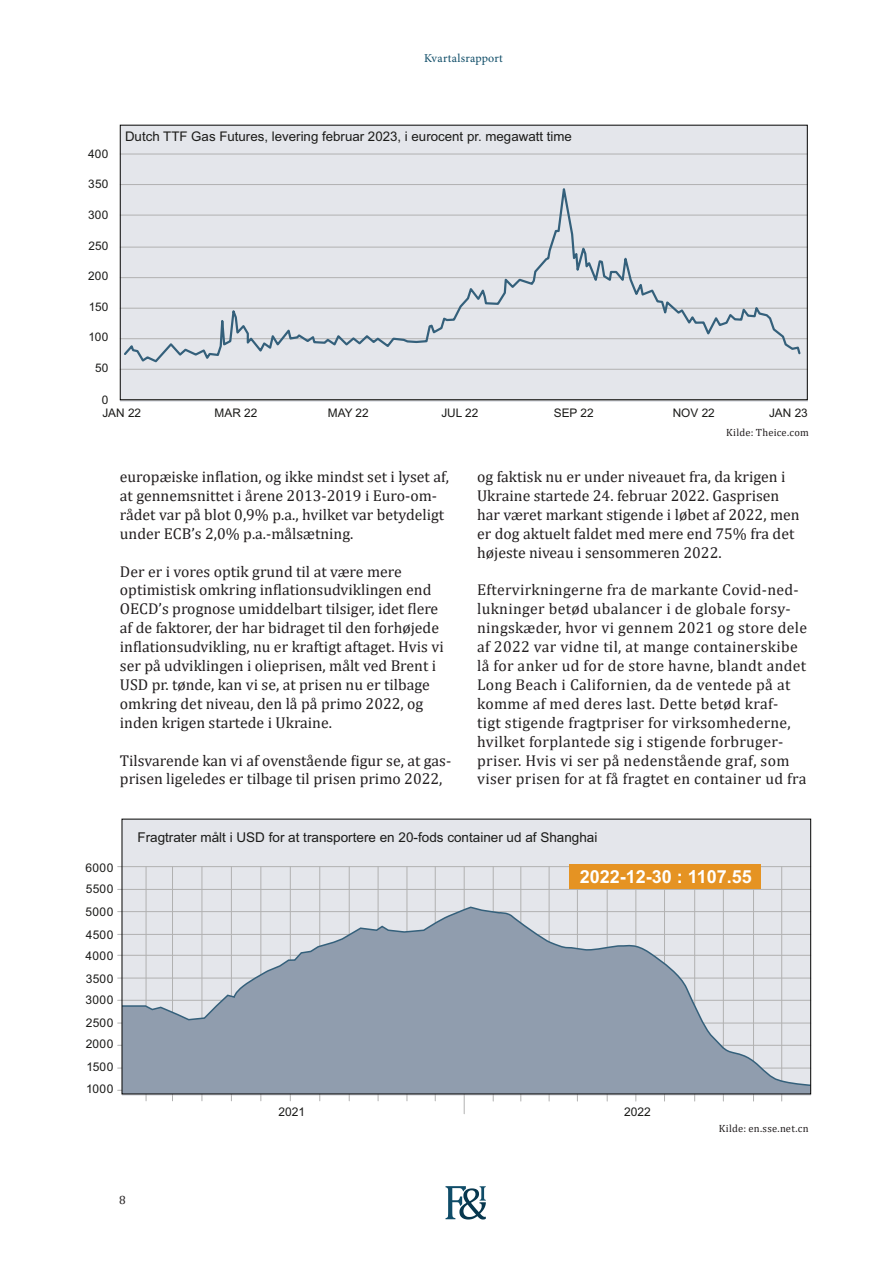
<style>
.page{position:relative;width:893px;height:1263px;background:#fff}
.page>*{position:absolute;margin:0;border:0;box-sizing:border-box;transform-origin:0 0}
.t1{font:700 18px "Arial";color:#fff}
.t2{font:15.75px/18.9px "Cambria";color:#231f20}
.t3{font:15.75px/18.9px "Cambria";letter-spacing:.02em;color:#231f20}
.t4{font:13.5px "Arial";color:#1b1b19}
.t5{font:13.35px "Arial";color:#1b1b19}
.t6{font:12px/22.6px "Arial";letter-spacing:.025em;color:#1b1b19}
.t7{font:12px "Minion Pro";letter-spacing:.015em;color:#0e4c67}
.t8{font:12px "Cambria";color:#231f20}
.t9{font:11.85px "Arial";color:#1b1b19}
.t10{font:10.5px "Cambria";letter-spacing:.02em;color:#231f20}
</style>
<div class="page">
<svg style="left:445px;top:1186px;width:41px;height:33px"></svg>
<div style="left:120px;top:125px;width:687px;height:276px;background:#e4e6eb"></div>
<hr style="left:120px;top:369px;width:687px;height:1px;background:#b1b1b1">
<hr style="left:120px;top:338px;width:687px;height:1px;background:#b1b1b1">
<hr style="left:120px;top:308px;width:687px;height:1px;background:#b1b1b1">
<hr style="left:120px;top:277px;width:687px;height:1px;background:#b1b1b1">
<hr style="left:120px;top:247px;width:687px;height:1px;background:#b1b1b1">
<hr style="left:120px;top:215px;width:687px;height:1px;background:#b1b1b1">
<hr style="left:120px;top:184px;width:687px;height:1px;background:#b1b1b1">
<hr style="left:120px;top:154px;width:687px;height:1px;background:#b1b1b1">
<div style="left:120px;top:125px;width:688px;height:275px;border:1px solid #050504"></div>
<svg style="left:122px;top:188px;width:680px;height:175px"></svg>
<div style="left:122px;top:819px;width:689px;height:276px;background:#e4e6eb"></div>
<hr style="left:118px;top:866px;width:693px;height:1px;background:#b1b1b1">
<hr style="left:118px;top:889px;width:693px;height:1px;background:#b1b1b1">
<hr style="left:118px;top:911px;width:693px;height:1px;background:#b1b1b1">
<hr style="left:118px;top:934px;width:693px;height:1px;background:#b1b1b1">
<hr style="left:118px;top:955px;width:693px;height:1px;background:#b1b1b1">
<hr style="left:118px;top:978px;width:693px;height:1px;background:#b1b1b1">
<hr style="left:118px;top:1000px;width:693px;height:1px;background:#b1b1b1">
<hr style="left:118px;top:1023px;width:693px;height:1px;background:#b1b1b1">
<hr style="left:118px;top:1045px;width:693px;height:1px;background:#b1b1b1">
<hr style="left:118px;top:1068px;width:693px;height:1px;background:#b1b1b1">
<hr style="left:118px;top:1090px;width:693px;height:1px;background:#b1b1b1">
<hr style="left:146px;top:867px;width:1px;height:234px;background:#b1b1b1">
<hr style="left:172px;top:867px;width:1px;height:234px;background:#b1b1b1">
<hr style="left:202px;top:867px;width:1px;height:234px;background:#b1b1b1">
<hr style="left:231px;top:867px;width:1px;height:234px;background:#b1b1b1">
<hr style="left:261px;top:867px;width:1px;height:234px;background:#b1b1b1">
<hr style="left:290px;top:867px;width:1px;height:234px;background:#b1b1b1">
<hr style="left:319px;top:867px;width:1px;height:234px;background:#b1b1b1">
<hr style="left:349px;top:867px;width:1px;height:234px;background:#b1b1b1">
<hr style="left:378px;top:867px;width:1px;height:234px;background:#b1b1b1">
<hr style="left:407px;top:867px;width:1px;height:234px;background:#b1b1b1">
<hr style="left:435px;top:867px;width:1px;height:234px;background:#b1b1b1">
<hr style="left:464px;top:867px;width:1px;height:247px;background:#b1b1b1">
<hr style="left:493px;top:867px;width:1px;height:234px;background:#b1b1b1">
<hr style="left:521px;top:867px;width:1px;height:234px;background:#b1b1b1">
<hr style="left:549px;top:867px;width:1px;height:234px;background:#b1b1b1">
<hr style="left:577px;top:867px;width:1px;height:234px;background:#b1b1b1">
<hr style="left:607px;top:867px;width:1px;height:234px;background:#b1b1b1">
<hr style="left:636px;top:867px;width:1px;height:234px;background:#b1b1b1">
<hr style="left:664px;top:867px;width:1px;height:234px;background:#b1b1b1">
<hr style="left:694px;top:867px;width:1px;height:234px;background:#b1b1b1">
<hr style="left:723px;top:867px;width:1px;height:234px;background:#b1b1b1">
<hr style="left:753px;top:867px;width:1px;height:234px;background:#b1b1b1">
<hr style="left:781px;top:867px;width:1px;height:234px;background:#b1b1b1">
<div style="left:124px;top:1087px;width:685px;height:5px;background:#909dae"></div>
<svg style="left:120px;top:907px;width:689px;height:180px"></svg>
<div style="left:569px;top:864px;width:192px;height:25px;background:#e59323"></div>
<p class="t7" style="left:424px;top:50px;width:80px">Kvartalsrapport</p>
<p class="t9" style="left:88px;top:146px;width:22px">400</p>
<p class="t9" style="left:88px;top:176px;width:22px">350</p>
<p class="t9" style="left:88px;top:207px;width:22px">300</p>
<p class="t9" style="left:88px;top:238px;width:22px">250</p>
<p class="t9" style="left:88px;top:268px;width:22px">200</p>
<p class="t9" style="left:89px;top:299px;width:21px">150</p>
<p class="t9" style="left:89px;top:329px;width:21px">100</p>
<p class="t9" style="left:95px;top:360px;width:15px">50</p>
<p class="t9" style="left:102px;top:391px;width:8px">0</p>
<p class="t5" style="left:125px;top:127px;width:448px">Dutch TTF Gas Futures, levering februar 2023, i eurocent pr. megawatt time</p>
<p class="t9" style="left:102px;top:405px;width:40px">JAN 22</p>
<p class="t9" style="left:215px;top:405px;width:44px">MAR 22</p>
<p class="t9" style="left:328px;top:405px;width:42px">MAY 22</p>
<p class="t9" style="left:441px;top:405px;width:39px">JUL 22</p>
<p class="t9" style="left:554px;top:405px;width:41px">SEP 22</p>
<p class="t9" style="left:673px;top:405px;width:44px">NOV 22</p>
<p class="t9" style="left:769px;top:405px;width:40px">JAN 23</p>
<p class="t10" style="left:726px;top:426px;width:84px">Kilde: Theice.com</p>
<p class="t2" style="left:120px;top:467px;width:331px">europæiske inflation, og ikke mindst set i lyset af, at gennemsnittet i årene 2013-2019 i Euro-om&shy;rådet var på blot 0,9% p.a., hvilket var betydeligt under ECB’s 2,0% p.a.-målsætning.</p>
<p class="t2" style="left:120px;top:562px;width:325px">Der er i vores optik grund til at være mere optimistisk omkring inflationsudviklingen end OECD’s prognose umiddelbart tilsiger, idet flere af de faktorer, der har bidraget til den forhøjede inflationsudvikling, nu er kraftigt aftaget. Hvis vi ser på udviklingen i olieprisen, målt ved Brent i USD pr. tønde, kan vi se, at prisen nu er tilbage omkring det niveau, den lå på primo 2022, og inden krigen startede i Ukraine.</p>
<p class="t2" style="left:120px;top:751px;width:333px">Tilsvarende kan vi af ovenstående figur se, at gas&shy;prisen ligeledes er tilbage til prisen primo 2022,</p>
<p class="t2" style="left:477px;top:467px;width:324px">og faktisk nu er under niveauet fra, da krigen i Ukraine startede 24. februar 2022. Gasprisen har været markant stigende i løbet af 2022, men er dog aktuelt faldet med mere end 75% fra det højeste niveau i sensommeren 2022.</p>
<p class="t3" style="left:477px;top:580px;width:332px">Eftervirkningerne fra de markante Covid-ned&shy;lukninger betød ubalancer i de globale forsy&shy;ningskæder, hvor vi gennem 2021 og store dele af 2022 var vidne til, at mange containerskibe lå for anker ud for de store havne, blandt andet Long Beach i Californien, da de ventede på at komme af med deres last. Dette betød kraf-<br>tigt stigende fragtpriser for virksomhederne, hvilket forplantede sig i stigende forbruger&shy;priser. Hvis vi ser på nedenstående graf, som viser prisen for at få fragtet en container ud fra</p>
<p class="t6" style="left:86px;top:857px;width:29px;line-height:21.1px">6000<br>5500</p>
<p class="t6" style="left:86px;top:900px;width:29px">5000<br>4500</p>
<p class="t6" style="left:86px;top:944px;width:29px">4000<br>3500</p>
<p class="t6" style="left:86px;top:988px;width:29px">3000<br>2500</p>
<p class="t6" style="left:86px;top:1032px;width:29px;text-align:justify">2000<br>1500<br>1000</p>
<p class="t4" style="left:137px;top:828px;width:461px">Fragtrater målt i USD for at transportere en 20-fods container ud af Shanghai</p>
<p class="t1" style="left:580px;top:864px;width:174px">2022-12-30 : 1107.55</p>
<p class="t6" style="left:278px;top:1100px;width:28px">2021</p>
<p class="t6" style="left:624px;top:1100px;width:28px">2022</p>
<p class="t10" style="left:719px;top:1122px;width:91px">Kilde: en.sse.net.cn</p>
<p class="t8" style="left:119px;top:1193px;width:8px">8</p>
</div>
